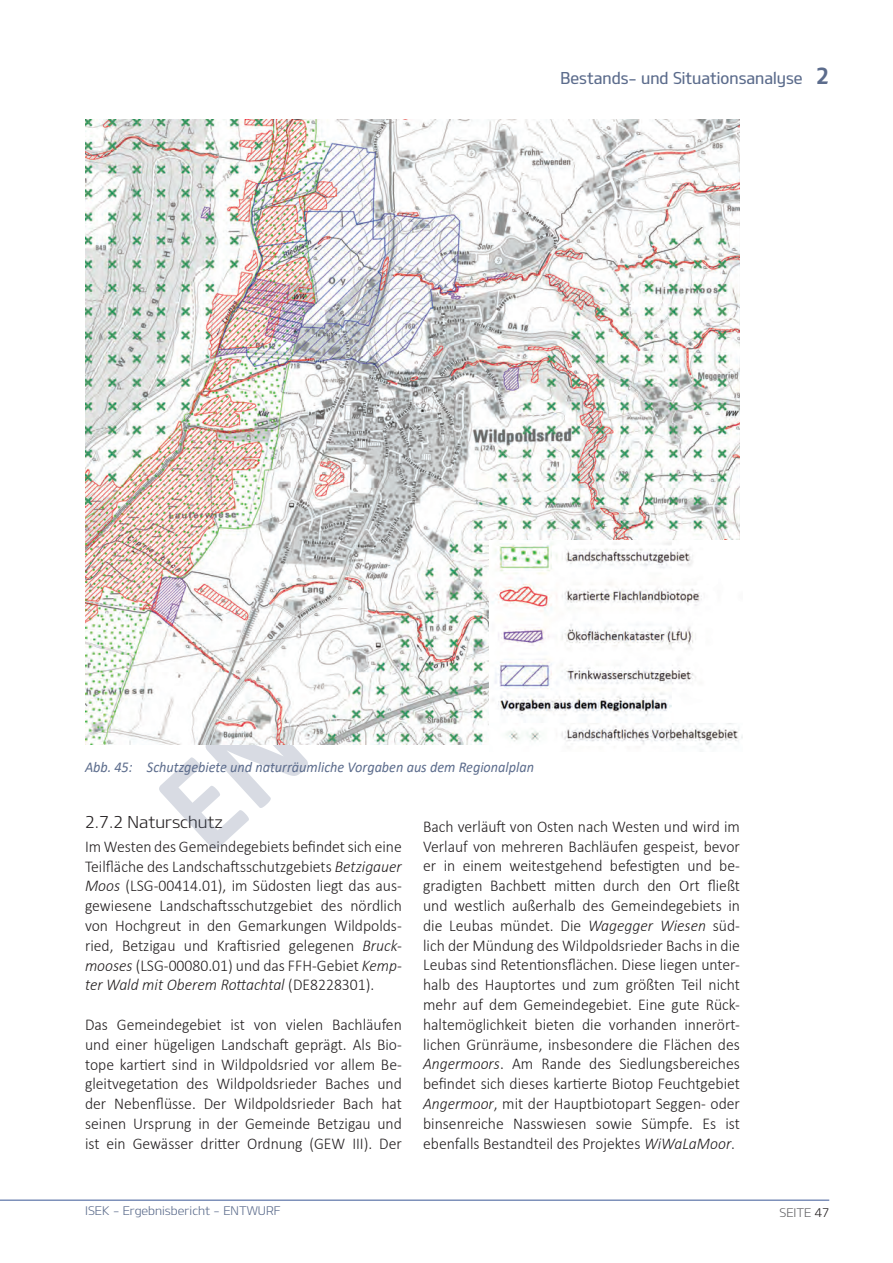
<style>
.page{position:relative;width:893px;height:1263px;background:#fff}
.page>*{position:absolute;margin:0;border:0;box-sizing:border-box;transform-origin:0 0}
.t1{font:300 16.5px/19.8px "Calibri";color:#231f20;text-align:justify;scale:.95 1}
.t2{font:16.5px "Design KOTFM";color:#5c6c8c;scale:.95 1}
.t3{font:16.5px "Design KOTFL";color:#231f20}
.t4{font:italic 15px "Calibri";color:#5c6c8c;scale:.95 1}
.t5{font:12px "Design KOTFL";color:#5c6c8c}
.t6{font:12px "Design KOTFL";color:#636366}
.s1{font-family:"Design KOTFB";font-size:22.5px}
.s2{font-style:italic}
.s3{color:#231f20}
</style>
<div class="page">
<hr style="left:0;top:1199px;width:829px;height:2px;background:#7b8fb9">
<img style="left:85px;top:119px;width:655px;height:626px">
<img style="left:489px;top:540px;width:253px;height:207px">
<p class="t2" style="left:560px;top:68px;width:285px">Bestands- und Situationsanalyse <span class="s1">2</span></p>
<p class="t4" style="left:85px;top:757px;width:474px">Abb. 45: Schutzgebiete und naturräumliche Vorgaben aus dem Regionalplan</p>
<p class="t3" style="left:85px;top:812px;width:140px">2.7.2 Naturschutz</p>
<p class="t1" style="left:85px;top:836px;width:335px">Im Westen des Gemeindegebiets befindet sich eine Teilfläche des Landschaftsschutzgebiets <span class="s2">Betzigauer Moos</span> (LSG-00414.01), im Südosten liegt das aus&shy;gewiesene Landschaftsschutzgebiet des nördlich von Hochgreut in den Gemarkungen Wildpolds&shy;ried, Betzigau und Kraftisried gelegenen <span class="s2">Bruck&shy;mooses</span> (LSG-00080.01) und das FFH-Gebiet <span class="s2">Kemp&shy;ter Wald mit Oberem Rottachtal</span> (DE8228301).</p>
<p class="t1" style="left:85px;top:1014px;width:335px">Das Gemeindegebiet ist von vielen Bachläufen und einer hügeligen Landschaft geprägt. Als Bio&shy;tope kartiert sind in Wildpoldsried vor allem Be&shy;gleitvegetation des Wildpoldsrieder Baches und der Nebenflüsse. Der Wildpoldsrieder Bach hat seinen Ursprung in der Gemeinde Betzigau und ist ein Gewässer dritter Ordnung (GEW III). Der</p>
<p class="t1" style="left:423px;top:816px;width:335px">Bach verläuft von Osten nach Westen und wird im Verlauf von mehreren Bachläufen gespeist, bevor er in einem weitestgehend befestigten und be&shy;gradigten Bachbett mitten durch den Ort fließt und westlich außerhalb des Gemeindegebiets in die Leubas mündet. Die <span class="s2">Wagegger Wiesen</span> süd&shy;lich der Mündung des Wildpoldsrieder Bachs in die Leubas sind Retentionsflächen. Diese liegen unter&shy;halb des Hauptortes und zum größten Teil nicht mehr auf dem Gemeindegebiet. Eine gute Rück&shy;haltemöglichkeit bieten die vorhanden innerört&shy;lichen Grünräume, insbesondere die Flächen des <span class="s2">Angermoors</span>. Am Rande des Siedlungsbereiches befindet sich dieses kartierte Biotop Feuchtgebiet <span class="s2">Angermoor</span>, mit der Hauptbiotopart Seggen- oder binsenreiche Nasswiesen sowie Sümpfe. Es ist ebenfalls Bestandteil des Projektes <span class="s2">WiWaLaMoor</span>.</p>
<p class="t5" style="left:85px;top:1203px;width:197px">ISEK - Ergebnisbericht - ENTWURF</p>
<p class="t6" style="left:780px;top:1204px;width:51px">SEITE <span class="s3">47</span></p>
</div>
